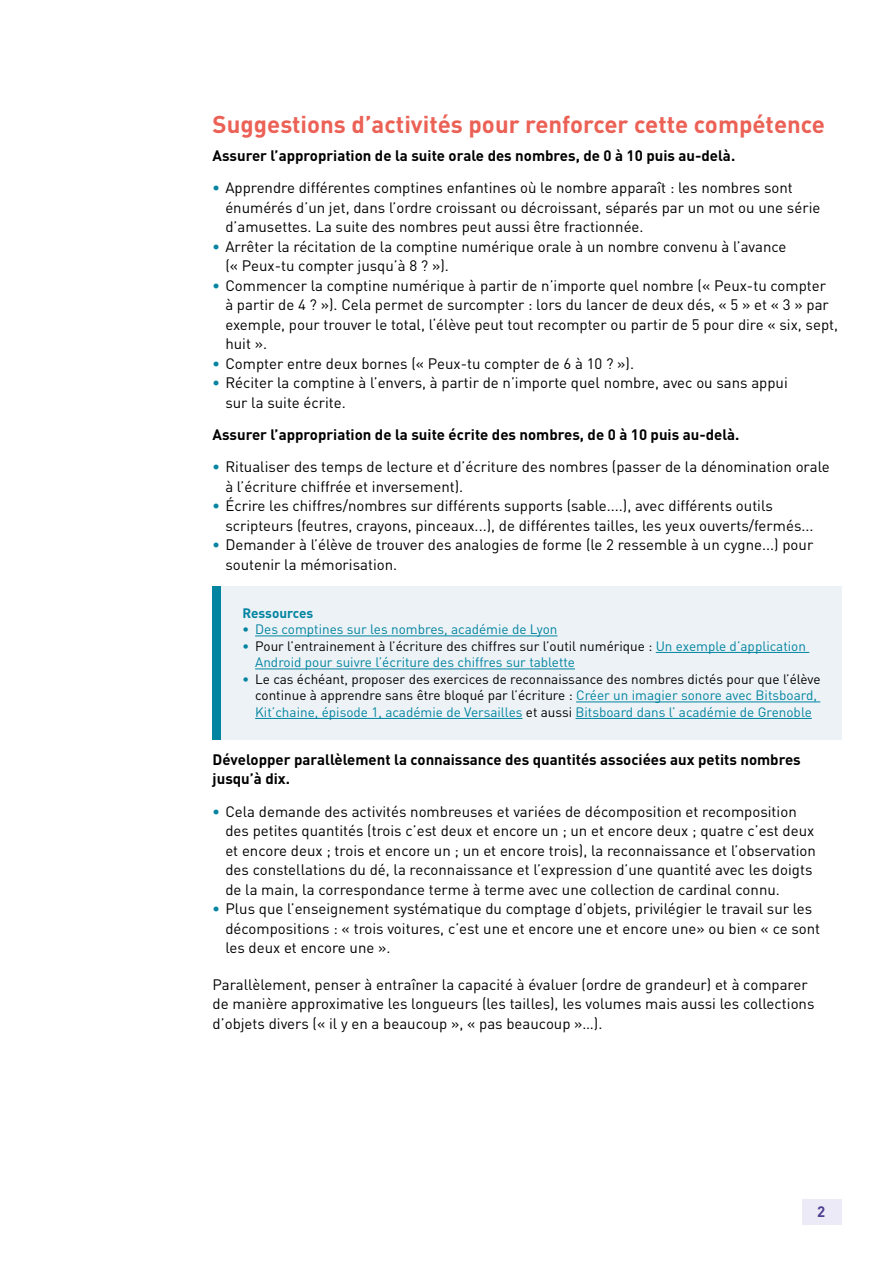
<style>
.page{position:relative;width:893px;height:1263px;background:#fff}
.page>*{position:absolute;margin:0;border:0;box-sizing:border-box;transform-origin:0 0}
.t1{font:700 24px "DIN Pro";color:#ec6156}
.t2{font:15px/19.5px "DIN Pro";color:#000}
.t3{font:700 15px/19.5px "DIN Pro";color:#000}
.t4{font:700 15px "DIN Pro";color:#4e3e91}
.t5{font:13.5px/16.5px "DIN Pro";color:#000}
.t6{font:13.5px/16.5px "DIN Pro";color:#0084a0}
.t7{font:700 13.5px "DIN Pro";color:#0084a0}
.s1{font-weight:700;color:#0084a0}
.s2{font-weight:700}
.s3{color:#000}
.s4{color:#0084a0}
</style>
<div class="page">
<div style="left:213px;top:586px;width:629px;height:154px;background:#edf2f6"></div>
<hr style="left:255px;top:635px;width:302px;height:1px;background:#0084a0">
<hr style="left:656px;top:652px;width:153px;height:1px;background:#0084a0">
<hr style="left:255px;top:668px;width:320px;height:1px;background:#0084a0">
<hr style="left:576px;top:701px;width:244px;height:1px;background:#0084a0">
<hr style="left:255px;top:718px;width:267px;height:1px;background:#0084a0">
<hr style="left:575px;top:718px;width:237px;height:1px;background:#0084a0">
<div style="left:213px;top:586px;width:8px;height:154px;background:#0084a0"></div>
<div style="left:802px;top:1199px;width:39px;height:26px;background:#eceaf6"></div>
<h1 class="t1" style="left:213px;top:109px;width:614px">Suggestions d’activités pour renforcer cette compétence</h1>
<p class="t3" style="left:213px;top:145px;width:524px">Assurer l’appropriation de la suite orale des nombres, de 0 à 10 puis au-delà.</p>
<p class="t2" style="left:225px;top:178px;width:596px;text-indent:-13px"><span class="s1">•</span> Apprendre différentes comptines enfantines où le nombre apparaît : les nombres sont énumérés d’un jet, dans l’ordre croissant ou décroissant, séparés par un mot ou une série d’amusettes. La suite des nombres peut aussi être fractionnée.</p>
<p class="t2" style="left:225px;top:236px;width:563px;text-indent:-13px"><span class="s1">•</span> Arrêter la récitation de la comptine numérique orale à un nombre convenu à l’avance (« Peux-tu compter jusqu’à 8 ? »).</p>
<p class="t2" style="left:225px;top:275px;width:614px;text-indent:-13px"><span class="s1">•</span> Commencer la comptine numérique à partir de n’importe quel nombre (« Peux-tu compter<br>à partir de 4 ? »). Cela permet de surcompter : lors du lancer de deux dés, « 5 » et « 3 » par exemple, pour trouver le total, l‘élève peut tout recompter ou partir de 5 pour dire « six, sept, huit ».</p>
<p class="t2" style="left:213px;top:353px;width:423px"><span class="s1">•</span> Compter entre deux bornes (« Peux-tu compter de 6 à 10 ? »).</p>
<p class="t2" style="left:225px;top:373px;width:564px;text-indent:-13px"><span class="s1">•</span> Réciter la comptine à l’envers, à partir de n’importe quel nombre, avec ou sans appui sur la suite écrite.</p>
<p class="t3" style="left:213px;top:424px;width:528px">Assurer l’appropriation de la suite écrite des nombres, de 0 à 10 puis au-delà.</p>
<p class="t2" style="left:225px;top:457px;width:606px;text-indent:-13px"><span class="s1">•</span> Ritualiser des temps de lecture et d’écriture des nombres (passer de la dénomination orale à l’écriture chiffrée et inversement).</p>
<p class="t2" style="left:225px;top:496px;width:590px;text-indent:-13px"><span class="s1">•</span> Écrire les chiffres/nombres sur différents supports (sable....), avec différents outils scripteurs (feutres, crayons, pinceaux...), de différentes tailles, les yeux ouverts/fermés...</p>
<p class="t2" style="left:225px;top:535px;width:589px;text-indent:-13px"><span class="s1">•</span> Demander à l’élève de trouver des analogies de forme (le 2 ressemble à un cygne...) pour soutenir la mémorisation.</p>
<p class="t7" style="left:242px;top:604px;width:72px">Ressources</p>
<p class="t6" style="left:242px;top:621px;width:317px"><span class="s2">•</span> Des comptines sur les nombres, académie de Lyon</p>
<p class="t6" style="left:255px;top:637px;width:552px;text-indent:-13px"><span class="s2">•</span> <span class="s3">Pour l’entrainement à l’écriture des chiffres sur l’outil numérique :</span> Un exemple d’application<br>Android pour suivre l’écriture des chiffres sur tablette</p>
<p class="t5" style="left:255px;top:670px;width:567px;text-indent:-13px"><span class="s1">•</span> Le cas échéant, proposer des exercices de reconnaissance des nombres dictés pour que l’élève continue à apprendre sans être bloqué par l’écriture : <span class="s4">Créer un imagier sonore avec Bitsboard,<br>Kit’chaine, épisode 1, académie de Versailles</span> et aussi <span class="s4">Bitsboard dans l’ académie de Grenoble</span></p>
<p class="t3" style="left:213px;top:749px;width:590px">Développer parallèlement la connaissance des quantités associées aux petits nombres jusqu’à dix.</p>
<p class="t2" style="left:225px;top:801px;width:592px;text-indent:-13px"><span class="s1">•</span> Cela demande des activités nombreuses et variées de décomposition et recomposition des petites quantités (trois c’est deux et encore un ; un et encore deux ; quatre c’est deux et encore deux ; trois et encore un ; un et encore trois), la reconnaissance et l’observation des constellations du dé, la reconnaissance et l’expression d’une quantité avec les doigts de la main, la correspondance terme à terme avec une collection de cardinal connu.</p>
<p class="t2" style="left:225px;top:899px;width:596px;text-indent:-13px"><span class="s1">•</span> Plus que l’enseignement systématique du comptage d’objets, privilégier le travail sur les décompositions : « trois voitures, c’est une et encore une et encore une» ou bien « ce sont les deux et encore une ».</p>
<p class="t2" style="left:213px;top:974px;width:603px">Parallèlement, penser à entraîner la capacité à évaluer (ordre de grandeur) et à comparer de manière approximative les longueurs (les tailles), les volumes mais aussi les collections d’objets divers (« il y en a beaucoup », « pas beaucoup »…).</p>
<p class="t4" style="left:817px;top:1201px;width:10px">2</p>
</div>
